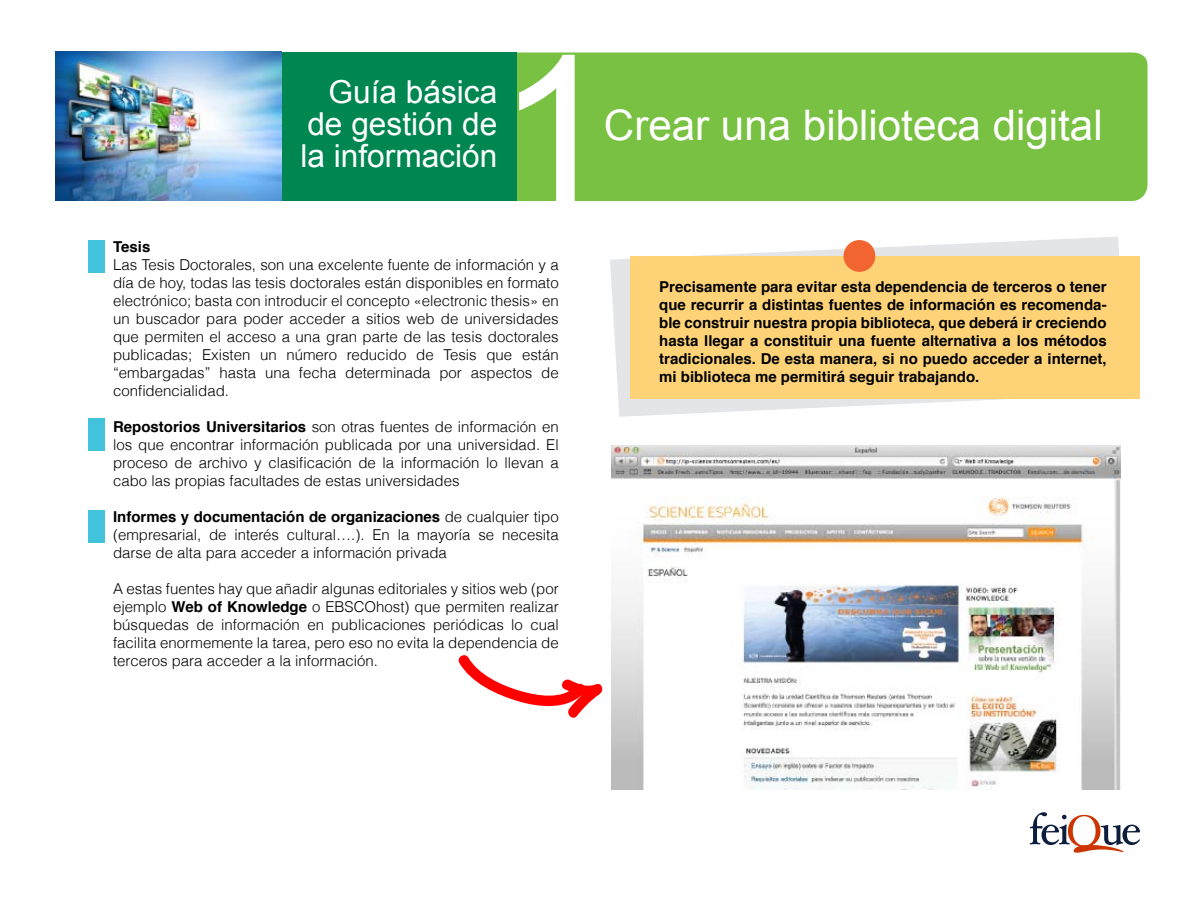
<style>
.page{position:relative;width:1200px;height:900px;background:#fff}
.page>*{position:absolute;margin:0;border:0;box-sizing:border-box;transform-origin:0 0}
.t1{font:210.75px "Arial";color:#fff}
.t2{font:42.15px "Arial";color:#fff}
.t3{font:31.65px/31.7px "Arial";color:#fff;text-align:justify}
.t4{font:300 15px/18px "Helvetica";color:#000;text-align:justify}
.t5{font:700 15px/18px "Helvetica";color:#000;text-align:justify}
.s1{font-weight:700}
</style>
<div class="page">
<img style="left:612px;top:446px;width:508px;height:344px">
<svg style="left:610px;top:237px;width:509px;height:180px"></svg>
<div style="left:630px;top:256px;width:510px;height:143px;background:#fed378"></div>
<div style="left:88px;top:240px;width:17px;height:33px;background:#42c3dc"></div>
<div style="left:88px;top:418px;width:17px;height:34px;background:#42c3dc"></div>
<div style="left:88px;top:510px;width:17px;height:33px;background:#42c3dc"></div>
<div style="left:844px;top:240px;width:31px;height:32px;background:#f26430;border-radius:50%"></div>
<svg style="left:1030px;top:812px;width:110px;height:41px"></svg>
<div style="left:60px;top:53px;width:1088px;height:148px;background:#79c142"></div>
<div style="left:260px;top:52px;width:258px;height:149px;background:#008751"></div>
<img style="left:55px;top:52px;width:227px;height:148px">
<svg style="left:458px;top:655px;width:145px;height:63px"></svg>
<h3 class="t3" style="left:300px;top:77px;width:198px;text-indent:28px">Guía básica de gestión de la información</h3>
<h1 class="t1" style="left:496px;top:-6px;width:119px">1</h1>
<p class="t5" style="left:113px;top:238px;width:39px">Tesis</p>
<p class="t4" style="left:113px;top:255px;width:447px">Las Tesis Doctorales, son una excelente fuente de información y a día de hoy, todas las tesis doctorales están disponibles en formato electrónico; basta con introducir el concepto «electronic thesis» en un buscador para poder acceder a sitios web de universidades que permiten el acceso a una gran parte de las tesis doctorales publicadas; Existen un número reducido de Tesis que están “embargadas” hasta una fecha determinada por aspectos de confidencialidad.</p>
<p class="t4" style="left:113px;top:417px;width:447px"><span class="s1">Repostorios Universitarios</span> son otras fuentes de información en los que encontrar información publicada por una universidad. El proceso de archivo y clasificación de la información lo llevan a cabo las propias facultades de estas universidades</p>
<p class="t4" style="left:113px;top:507px;width:447px"><span class="s1">Informes y documentación de organizaciones</span> de cualquier tipo (empresarial, de interés cultural….). En la mayoría se necesita darse de alta para acceder a información privada</p>
<p class="t4" style="left:113px;top:579px;width:447px">A estas fuentes hay que añadir algunas editoriales y sitios web (por ejemplo <span class="s1">Web of Knowledge</span> o EBSCOhost) que permiten realizar búsquedas de información en publicaciones periódicas lo cual facilita enormemente la tarea, pero eso no evita la dependencia de terceros para acceder a la información.</p>
<h2 class="t2" style="left:604px;top:97px;width:500px">Crear una biblioteca digital</h2>
<p class="t5" style="left:659px;top:278px;width:449px">Precisamente para evitar esta dependencia de terceros o tener que recurrir a distintas fuentes de información es recomenda&shy;ble construir nuestra propia biblioteca, que deberá ir creciendo hasta llegar a constituir una fuente alternativa a los métodos tradicionales. De esta manera, si no puedo acceder a internet, mi biblioteca me permitirá seguir trabajando.</p>
</div>
